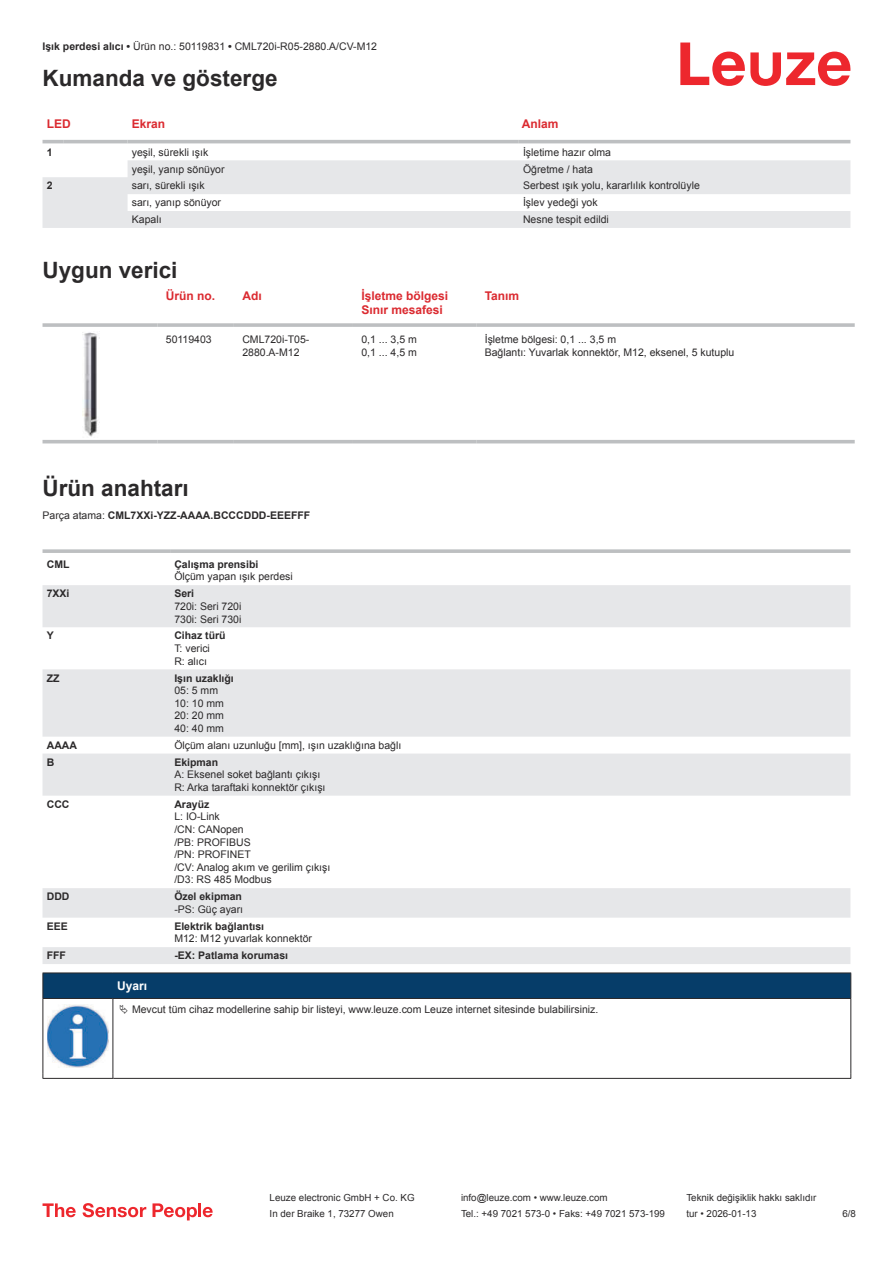
<style>
.page{position:relative;width:893px;height:1263px;background:#fff}
.page>*{position:absolute;margin:0;border:0;box-sizing:border-box;transform-origin:0 0}
.t1{font:700 22.5px "Arial";color:#2b292a}
.t2{font:700 12px/14.4px "Arial";color:#db2a30}
.t3{font:700 12px "Arial";color:#fff}
.t4{font:10.5px/12.6px "Arial";color:#2b292a}
.t5{font:700 10.5px "Arial";color:#2b292a}
.t6{font:9.75px "Arial";color:#2b292a}
.s1{font-weight:700}
.s2{font-weight:400}
</style>
<div class="page">
<svg style="left:680px;top:43px;width:170px;height:43px"></svg>
<svg style="left:43px;top:143px;width:807px;height:1px"></svg>
<svg style="left:43px;top:160px;width:807px;height:68px;fill:#e6e7e9"></svg>
<hr style="left:43px;top:140px;width:21px;height:3px;background:#bdbfc1">
<hr style="left:64px;top:140px;width:64px;height:3px;background:#bdbfc1">
<hr style="left:128px;top:140px;width:391px;height:3px;background:#bdbfc1">
<hr style="left:519px;top:140px;width:331px;height:3px;background:#bdbfc1">
<svg style="left:43px;top:332px;width:812px;height:112px"></svg>
<svg style="left:43px;top:323px;width:114px;height:4px"></svg>
<hr style="left:157px;top:323px;width:77px;height:4px;background:#c5c7c9">
<svg style="left:234px;top:323px;width:119px;height:4px"></svg>
<svg style="left:353px;top:323px;width:123px;height:4px"></svg>
<hr style="left:476px;top:323px;width:379px;height:4px;background:#c5c7c9">
<hr style="left:43px;top:440px;width:114px;height:3px;background:#bdbfc1">
<hr style="left:157px;top:440px;width:77px;height:3px;background:#bdbfc1">
<hr style="left:234px;top:440px;width:119px;height:3px;background:#bdbfc1">
<hr style="left:353px;top:440px;width:123px;height:3px;background:#bdbfc1">
<hr style="left:476px;top:440px;width:379px;height:3px;background:#bdbfc1">
<img style="left:83px;top:332px;width:17px;height:105px">
<svg style="left:43px;top:585px;width:807px;height:379px;fill:#e6e7e9"></svg>
<svg style="left:43px;top:549px;width:127px;height:4px"></svg>
<svg style="left:170px;top:549px;width:680px;height:4px;background:#c3c5c7"></svg>
<svg style="left:43px;top:1203px;width:33px;height:14px"></svg>
<svg style="left:83px;top:1203px;width:63px;height:14px"></svg>
<svg style="left:153px;top:1203px;width:44px;height:17px"></svg>
<hr style="left:198px;top:1203px;width:3px;height:14px;background:#ed272d">
<svg style="left:203px;top:1207px;width:10px;height:10px"></svg>
<svg style="left:44px;top:999px;width:806px;height:79px"></svg>
<hr style="left:43px;top:972px;width:70px;height:1px;background:#2b292a">
<hr style="left:43px;top:998px;width:70px;height:1px;background:#2b292a">
<hr style="left:113px;top:972px;width:738px;height:1px;background:#2b292a">
<div style="left:43px;top:973px;width:808px;height:25px;background:#063d69"></div>
<hr style="left:113px;top:998px;width:738px;height:1px;background:#2b292a">
<hr style="left:43px;top:999px;width:1px;height:75px;background:#2b292a">
<hr style="left:113px;top:999px;width:1px;height:75px;background:#2b292a">
<hr style="left:850px;top:999px;width:1px;height:75px;background:#2b292a">
<hr style="left:43px;top:1078px;width:70px;height:1px;background:#2b292a">
<hr style="left:113px;top:1078px;width:738px;height:1px;background:#2b292a">
<img style="left:47px;top:1005px;width:61px;height:63px">
<div style="left:115px;top:999px;width:734px;height:21px;background:#fff"></div>
<p class="t4" style="left:43px;top:41px;width:336px"><span class="s1">Işık perdesi alıcı •</span> Ürün no.: 50119831 <span class="s1">•</span> CML720i-R05-2880.A/CV-M12</p>
<h1 class="t1" style="left:43px;top:63px;width:237px">Kumanda ve gösterge</h1>
<p class="t2" style="left:47px;top:117px;width:25px">LED</p>
<p class="t2" style="left:132px;top:117px;width:35px">Ekran</p>
<p class="t2" style="left:522px;top:116px;width:38px">Anlam</p>
<p class="t5" style="left:47px;top:145px;width:7px">1</p>
<p class="t4" style="left:132px;top:146px;width:78px">yeşil, sürekli ışık</p>
<p class="t4" style="left:523px;top:146px;width:90px">İşletime hazır olma</p>
<p class="t4" style="left:132px;top:162px;width:94px">yeşil, yanıp sönüyor</p>
<p class="t4" style="left:523px;top:162px;width:72px">Öğretme / hata</p>
<p class="t5" style="left:47px;top:178px;width:7px">2</p>
<p class="t4" style="left:132px;top:179px;width:74px">sarı, sürekli ışık</p>
<p class="t4" style="left:523px;top:179px;width:178px">Serbest ışık yolu, kararlılık kontrolüyle</p>
<p class="t4" style="left:132px;top:196px;width:91px">sarı, yanıp sönüyor</p>
<p class="t4" style="left:523px;top:196px;width:76px">İşlev yedeği yok</p>
<p class="t4" style="left:132px;top:213px;width:31px">Kapalı</p>
<p class="t4" style="left:523px;top:213px;width:87px">Nesne tespit edildi</p>
<h1 class="t1" style="left:43px;top:254px;width:137px">Uygun verici</h1>
<p class="t2" style="left:166px;top:289px;width:51px">Ürün no.</p>
<p class="t2" style="left:242px;top:289px;width:21px">Adı</p>
<p class="t2" style="left:361px;top:289px;width:88px">İşletme bölgesi<br>Sınır mesafesi</p>
<p class="t2" style="left:485px;top:289px;width:36px">Tanım</p>
<p class="t4" style="left:166px;top:333px;width:47px">50119403</p>
<p class="t4" style="left:242px;top:334px;width:69px">CML720i-T05-<br>2880.A-M12</p>
<p class="t4" style="left:361px;top:333px;width:57px">0,1 ... 3,5 m<br>0,1 ... 4,5 m</p>
<p class="t4" style="left:485px;top:333px;width:251px">İşletme bölgesi: 0,1 ... 3,5 m<br>Bağlantı: Yuvarlak konnektör, M12, eksenel, 5 kutuplu</p>
<h1 class="t1" style="left:43px;top:473px;width:148px">Ürün anahtarı</h1>
<p class="t5" style="left:43px;top:508px;width:269px"><span class="s2">Parça atama:</span> CML7XXi-YZZ-AAAA.BCCCDDD-EEEFFF</p>
<p class="t5" style="left:47px;top:560px;width:24px">CML</p>
<p class="t5" style="left:174px;top:557px;width:86px">Çalışma prensibi</p>
<p class="t4" style="left:174px;top:570px;width:120px">Ölçüm yapan ışık perdesi</p>
<p class="t5" style="left:47px;top:590px;width:24px">7XXi</p>
<p class="t5" style="left:174px;top:590px;width:21px">Seri</p>
<p class="t4" style="left:174px;top:601px;width:69px">720i: Seri 720i<br>730i: Seri 730i</p>
<p class="t5" style="left:47px;top:632px;width:9px">Y</p>
<p class="t5" style="left:174px;top:632px;width:53px">Cihaz türü</p>
<p class="t4" style="left:174px;top:642px;width:37px">T: verici<br>R: alıcı</p>
<p class="t5" style="left:47px;top:674px;width:14px">ZZ</p>
<p class="t5" style="left:174px;top:670px;width:61px">Işın uzaklığı</p>
<p class="t4" style="left:174px;top:684px;width:51px">05: 5 mm<br>10: 10 mm<br>20: 20 mm<br>40: 40 mm</p>
<p class="t5" style="left:47px;top:741px;width:32px">AAAA</p>
<p class="t4" style="left:174px;top:739px;width:229px">Ölçüm alanı uzunluğu [mm], ışın uzaklığına bağlı</p>
<p class="t5" style="left:47px;top:758px;width:9px">B</p>
<p class="t5" style="left:174px;top:755px;width:45px">Ekipman</p>
<p class="t4" style="left:174px;top:768px;width:153px">A: Eksenel soket bağlantı çıkışı<br>R: Arka taraftaki konnektör çıkışı</p>
<p class="t5" style="left:47px;top:800px;width:24px">CCC</p>
<p class="t5" style="left:174px;top:800px;width:37px">Arayüz</p>
<p class="t4" style="left:174px;top:811px;width:157px">L: IO-Link<br>/CN: CANopen<br>/PB: PROFIBUS<br>/PN: PROFINET<br>/CV: Analog akım ve gerilim çıkışı /D3: RS 485 Modbus</p>
<p class="t5" style="left:47px;top:893px;width:24px">DDD</p>
<p class="t5" style="left:174px;top:889px;width:69px">Özel ekipman</p>
<p class="t4" style="left:174px;top:903px;width:70px">-PS: Güç ayarı</p>
<p class="t5" style="left:47px;top:922px;width:23px">EEE</p>
<p class="t5" style="left:174px;top:919px;width:91px">Elektrik bağlantısı</p>
<p class="t4" style="left:174px;top:932px;width:139px">M12: M12 yuvarlak konnektör</p>
<p class="t5" style="left:47px;top:948px;width:21px">FFF</p>
<p class="t5" style="left:174px;top:948px;width:115px">-EX: Patlama koruması</p>
<p class="t3" style="left:117px;top:977px;width:32px">Uyarı</p>
<p class="t4" style="left:132px;top:1003px;width:468px">Mevcut tüm cihaz modellerine sahip bir listeyi, www.leuze.com Leuze internet sitesinde bulabilirsiniz.</p>
<p class="t6" style="left:270px;top:1191px;width:146px">Leuze electronic GmbH + Co. KG</p>
<p class="t6" style="left:461px;top:1191px;width:148px">info@leuze.com • www.leuze.com</p>
<p class="t6" style="left:686px;top:1191px;width:132px">Teknik değişiklik hakkı saklıdır</p>
<p class="t6" style="left:270px;top:1207px;width:126px">In der Braike 1, 73277 Owen</p>
<p class="t6" style="left:461px;top:1207px;width:205px">Tel.: +49 7021 573-0 • Faks: +49 7021 573-199</p>
<p class="t6" style="left:686px;top:1207px;width:72px">tur • 2026-01-13</p>
<p class="t6" style="left:842px;top:1207px;width:15px">6 /8</p>
</div>
